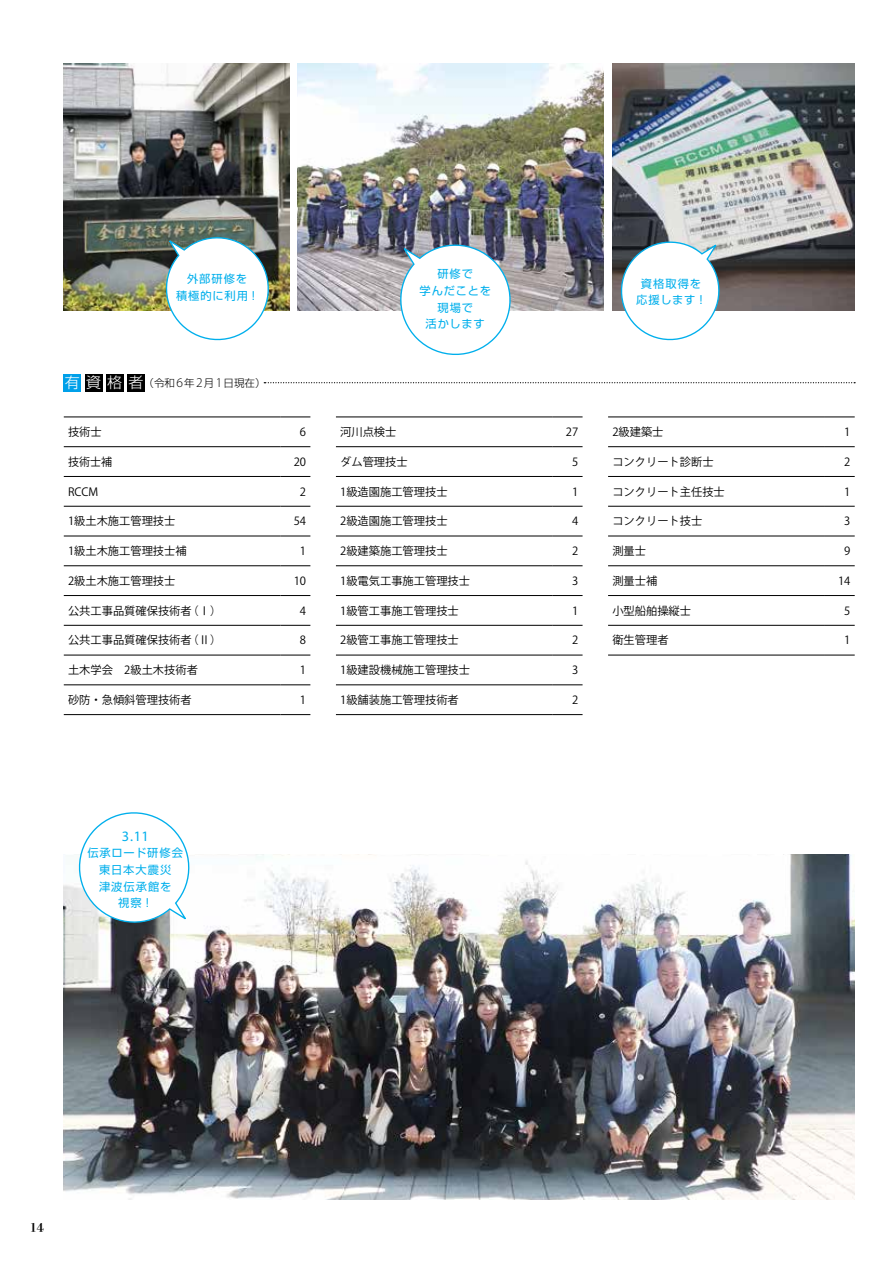
<style>
.page{position:relative;width:893px;height:1263px;background:#fff}
.page>*{position:absolute;margin:0;border:0;box-sizing:border-box;transform-origin:0 0}
.t1{font:300 15px "Shin Go Pro";color:#fff}
.t2{font:14.4px "Myriad Pro";color:#00afec}
.t3{font:12px "Shuei Shogo M Std H";color:#000}
.t4{font:11.25px "Koz Go Pro";color:#000}
.t5{font:11.25px/16.8px "Shin Go Pro";letter-spacing:.08em;color:#00afec;text-align:center}
.t6{font:300 10.5px "Shin Go Pro";color:#000}
.s1{font-family:"Myriad Pro";font-size:13.5px}
</style>
<div class="page">
<svg style="left:264px;top:382px;width:591px;height:1px"></svg>
<hr style="left:64px;top:417px;width:217px;height:1px;background:#000">
<svg style="left:281px;top:417px;width:29px;height:1px"></svg>
<hr style="left:64px;top:446px;width:217px;height:1px;background:#000">
<svg style="left:281px;top:446px;width:29px;height:1px"></svg>
<hr style="left:64px;top:476px;width:217px;height:1px;background:#000">
<svg style="left:281px;top:476px;width:29px;height:1px"></svg>
<hr style="left:64px;top:506px;width:217px;height:1px;background:#000">
<svg style="left:281px;top:506px;width:29px;height:1px"></svg>
<hr style="left:64px;top:536px;width:217px;height:1px;background:#000">
<svg style="left:281px;top:536px;width:29px;height:1px"></svg>
<hr style="left:64px;top:565px;width:217px;height:1px;background:#000">
<svg style="left:281px;top:565px;width:29px;height:1px"></svg>
<hr style="left:64px;top:595px;width:217px;height:1px;background:#000">
<svg style="left:281px;top:595px;width:29px;height:1px"></svg>
<hr style="left:64px;top:625px;width:217px;height:1px;background:#000">
<svg style="left:281px;top:625px;width:29px;height:1px"></svg>
<hr style="left:64px;top:655px;width:217px;height:1px;background:#000">
<svg style="left:281px;top:655px;width:29px;height:1px"></svg>
<hr style="left:64px;top:684px;width:217px;height:1px;background:#000">
<svg style="left:281px;top:684px;width:29px;height:1px"></svg>
<hr style="left:64px;top:714px;width:217px;height:1px;background:#000">
<svg style="left:281px;top:714px;width:29px;height:1px"></svg>
<hr style="left:336px;top:417px;width:217px;height:1px;background:#000">
<hr style="left:553px;top:417px;width:30px;height:1px;background:#000">
<hr style="left:336px;top:446px;width:217px;height:1px;background:#000">
<hr style="left:553px;top:446px;width:30px;height:1px;background:#000">
<hr style="left:336px;top:476px;width:217px;height:1px;background:#000">
<hr style="left:553px;top:476px;width:30px;height:1px;background:#000">
<hr style="left:336px;top:506px;width:217px;height:1px;background:#000">
<hr style="left:553px;top:506px;width:30px;height:1px;background:#000">
<hr style="left:336px;top:536px;width:217px;height:1px;background:#000">
<hr style="left:553px;top:536px;width:30px;height:1px;background:#000">
<hr style="left:336px;top:565px;width:217px;height:1px;background:#000">
<hr style="left:553px;top:565px;width:30px;height:1px;background:#000">
<hr style="left:336px;top:595px;width:217px;height:1px;background:#000">
<hr style="left:553px;top:595px;width:30px;height:1px;background:#000">
<hr style="left:336px;top:625px;width:217px;height:1px;background:#000">
<hr style="left:553px;top:625px;width:30px;height:1px;background:#000">
<hr style="left:336px;top:655px;width:217px;height:1px;background:#000">
<hr style="left:553px;top:655px;width:30px;height:1px;background:#000">
<hr style="left:336px;top:684px;width:217px;height:1px;background:#000">
<hr style="left:553px;top:684px;width:30px;height:1px;background:#000">
<hr style="left:336px;top:714px;width:217px;height:1px;background:#000">
<hr style="left:553px;top:714px;width:30px;height:1px;background:#000">
<hr style="left:608px;top:417px;width:217px;height:1px;background:#000">
<hr style="left:825px;top:417px;width:30px;height:1px;background:#000">
<hr style="left:608px;top:446px;width:217px;height:1px;background:#000">
<hr style="left:825px;top:446px;width:30px;height:1px;background:#000">
<hr style="left:608px;top:476px;width:217px;height:1px;background:#000">
<hr style="left:825px;top:476px;width:30px;height:1px;background:#000">
<hr style="left:608px;top:506px;width:217px;height:1px;background:#000">
<hr style="left:825px;top:506px;width:30px;height:1px;background:#000">
<hr style="left:608px;top:536px;width:217px;height:1px;background:#000">
<hr style="left:825px;top:536px;width:30px;height:1px;background:#000">
<hr style="left:608px;top:565px;width:217px;height:1px;background:#000">
<hr style="left:825px;top:565px;width:30px;height:1px;background:#000">
<hr style="left:608px;top:595px;width:217px;height:1px;background:#000">
<hr style="left:825px;top:595px;width:30px;height:1px;background:#000">
<hr style="left:608px;top:625px;width:217px;height:1px;background:#000">
<hr style="left:825px;top:625px;width:30px;height:1px;background:#000">
<hr style="left:608px;top:655px;width:217px;height:1px;background:#000">
<hr style="left:825px;top:655px;width:30px;height:1px;background:#000">
<img style="left:298px;top:63px;width:306px;height:247px">
<img style="left:612px;top:64px;width:243px;height:246px">
<img style="left:64px;top:63px;width:225px;height:247px">
<img style="left:64px;top:855px;width:791px;height:344px">
<svg style="left:615px;top:236px;width:109px;height:105px"></svg>
<svg style="left:161px;top:233px;width:112px;height:108px"></svg>
<svg style="left:395px;top:240px;width:120px;height:115px"></svg>
<svg style="left:74px;top:812px;width:121px;height:115px"></svg>
<div style="left:64px;top:374px;width:17px;height:17px;background:#00a0e9"></div>
<div style="left:85px;top:374px;width:17px;height:17px;background:#000"></div>
<div style="left:106px;top:374px;width:17px;height:17px;background:#000"></div>
<div style="left:128px;top:374px;width:17px;height:17px;background:#000"></div>
<p class="t5" style="left:176px;top:269px;width:85px">外部研修を<br>積極的に利用！</p>
<h1 class="t1" style="left:65px;top:370px;width:80px">有資格者</h1>
<p class="t6" style="left:144px;top:374px;width:124px">（令和<span class="s1">6</span>年<span class="s1">2</span>月<span class="s1">1</span>日現在）</p>
<p class="t4" style="left:68px;top:425px;width:35px">技術士</p>
<p class="t4" style="left:300px;top:425px;width:8px">6</p>
<p class="t4" style="left:68px;top:454px;width:46px">技術士補</p>
<p class="t4" style="left:294px;top:454px;width:14px">20</p>
<p class="t4" style="left:68px;top:484px;width:32px">RCCM</p>
<p class="t4" style="left:300px;top:484px;width:8px">2</p>
<p class="t4" style="left:68px;top:514px;width:109px">1級土木施工管理技士</p>
<p class="t4" style="left:294px;top:514px;width:14px">54</p>
<p class="t4" style="left:68px;top:544px;width:120px">1級土木施工管理技士補</p>
<p class="t4" style="left:300px;top:544px;width:8px">1</p>
<p class="t4" style="left:68px;top:573px;width:109px">2級土木施工管理技士</p>
<p class="t4" style="left:294px;top:573px;width:14px">10</p>
<p class="t4" style="left:68px;top:603px;width:155px">公共工事品質確保技術者（Ⅰ）</p>
<p class="t4" style="left:300px;top:603px;width:8px">4</p>
<p class="t4" style="left:68px;top:633px;width:155px">公共工事品質確保技術者（Ⅱ）</p>
<p class="t4" style="left:300px;top:633px;width:8px">8</p>
<p class="t4" style="left:68px;top:663px;width:131px">土木学会　2級土木技術者</p>
<p class="t4" style="left:300px;top:663px;width:8px">1</p>
<p class="t4" style="left:68px;top:693px;width:125px">砂防・急傾斜管理技術者</p>
<p class="t4" style="left:300px;top:693px;width:8px">1</p>
<p class="t5" style="left:420px;top:264px;width:73px">研修で<br>学んだことを現場で<br>活かします</p>
<p class="t4" style="left:340px;top:425px;width:58px">河川点検士</p>
<p class="t4" style="left:566px;top:425px;width:14px">27</p>
<p class="t4" style="left:340px;top:454px;width:69px">ダム管理技士</p>
<p class="t4" style="left:572px;top:454px;width:8px">5</p>
<p class="t4" style="left:340px;top:484px;width:109px">1級造園施工管理技士</p>
<p class="t4" style="left:572px;top:484px;width:8px">1</p>
<p class="t4" style="left:340px;top:514px;width:109px">2級造園施工管理技士</p>
<p class="t4" style="left:572px;top:514px;width:8px">4</p>
<p class="t4" style="left:340px;top:544px;width:109px">2級建築施工管理技士</p>
<p class="t4" style="left:572px;top:544px;width:8px">2</p>
<p class="t4" style="left:340px;top:573px;width:131px">1級電気工事施工管理技士</p>
<p class="t4" style="left:572px;top:573px;width:8px">3</p>
<p class="t4" style="left:340px;top:603px;width:120px">1級管工事施工管理技士</p>
<p class="t4" style="left:572px;top:603px;width:8px">1</p>
<p class="t4" style="left:340px;top:633px;width:120px">2級管工事施工管理技士</p>
<p class="t4" style="left:572px;top:633px;width:8px">2</p>
<p class="t4" style="left:340px;top:663px;width:131px">1級建設機械施工管理技士</p>
<p class="t4" style="left:572px;top:663px;width:8px">3</p>
<p class="t4" style="left:340px;top:693px;width:120px">1級舗装施工管理技術者</p>
<p class="t4" style="left:572px;top:693px;width:8px">2</p>
<p class="t5" style="left:636px;top:274px;width:72px">資格取得を応援します！</p>
<p class="t4" style="left:612px;top:425px;width:53px">2級建築士</p>
<p class="t4" style="left:844px;top:425px;width:8px">1</p>
<p class="t4" style="left:612px;top:454px;width:103px">コンクリート診断士</p>
<p class="t4" style="left:844px;top:454px;width:8px">2</p>
<p class="t4" style="left:612px;top:484px;width:114px">コンクリート主任技士</p>
<p class="t4" style="left:844px;top:484px;width:8px">1</p>
<p class="t4" style="left:612px;top:514px;width:91px">コンクリート技士</p>
<p class="t4" style="left:844px;top:514px;width:8px">3</p>
<p class="t4" style="left:612px;top:544px;width:35px">測量士</p>
<p class="t4" style="left:844px;top:544px;width:8px">9</p>
<p class="t4" style="left:612px;top:573px;width:46px">測量士補</p>
<p class="t4" style="left:838px;top:573px;width:14px">14</p>
<p class="t4" style="left:612px;top:603px;width:80px">小型船舶操縦士</p>
<p class="t4" style="left:844px;top:603px;width:8px">5</p>
<p class="t4" style="left:612px;top:633px;width:58px">衛生管理者</p>
<p class="t4" style="left:844px;top:633px;width:8px">1</p>
<p class="t2" style="left:122px;top:827px;width:28px">3.11</p>
<p class="t5" style="left:87px;top:843px;width:97px">伝承ロード研修会東日本大震災<br>津波伝承館を<br>視察！</p>
<p class="t3" style="left:30px;top:1219px;width:16px">14</p>
</div>
